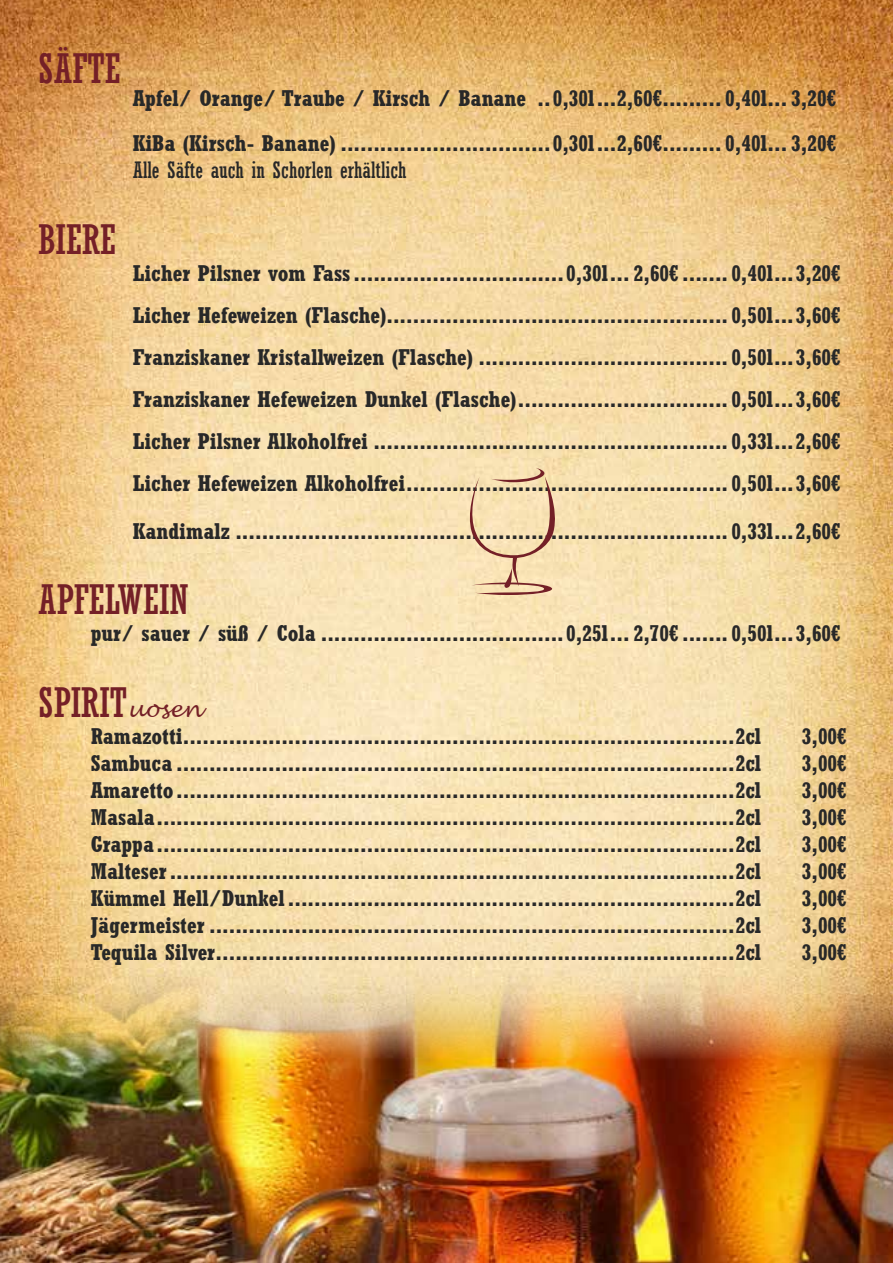
<style>
.page{position:relative;width:893px;height:1263px;background:#fff}
.page>*{position:absolute;margin:0;border:0;box-sizing:border-box;transform-origin:0 0}
.t1{font:condensed 40.5px "Rockwell";color:#742027}
.t2{font:700 condensed 22.5px/42px "Rockwell";color:#282828}
.t3{font:condensed 22.5px "Rockwell";color:#282828}
.s1{font-family:"Lucida Handwriting";font-style:italic;font-stretch:normal;font-size:22.5px}
</style>
<div class="page">
<img style="left:0;top:0;width:893px;height:950px">
<img style="left:0;top:950px;width:893px;height:313px">
<svg style="left:466px;top:468px;width:94px;height:127px;background:#ebcfa6"></svg>
<h1 class="t1" style="left:38px;top:46px;width:84px">SÄFTE</h1>
<p class="t2" style="left:133px;top:75px;width:705px;line-height:45px">Apfel/ Orange/ Traube / Kirsch / Banane ..0,30l...2,60€......... 0,40l... 3,20€<br>KiBa (Kirsch- Banane) ................................0,30l...2,60€......... 0,40l... 3,20€</p>
<p class="t3" style="left:133px;top:157px;width:275px">Alle Säfte auch in Schorlen erhältlich</p>
<h1 class="t1" style="left:38px;top:216px;width:80px">BIERE</h1>
<p class="t2" style="left:133px;top:251px;width:710px;text-align:justify">Licher Pilsner vom Fass................................0,30l... 2,60€ ....... 0,40l...3,20€ Licher Hefeweizen (Flasche).................................................... 0,50l...3,60€ Franziskaner Kristallweizen (Flasche) ...................................... 0,50l...3,60€ Franziskaner Hefeweizen Dunkel (Flasche)................................ 0,50l...3,60€ Licher Pilsner Alkoholfrei ...................................................... 0,33l...2,60€ Licher Hefeweizen Alkoholfrei................................................. 0,50l...3,60€</p>
<p class="t2" style="left:133px;top:510px;width:710px">Kandimalz ........................................................................... 0,33l...2,60€</p>
<h1 class="t1" style="left:38px;top:576px;width:152px">APFELWEIN</h1>
<p class="t2" style="left:91px;top:612px;width:752px">pur/ sauer / süß / Cola .....................................0,25l... 2,70€ ....... 0,50l...3,60€</p>
<h1 class="t1" style="left:38px;top:679px;width:164px">SPIRIT<span class="s1">uosen</span></h1>
<p class="t2" style="left:91px;top:715px;width:672px">Ramazotti....................................................................................2cl</p>
<p class="t2" style="left:802px;top:715px;width:47px">3,00€</p>
<p class="t2" style="left:91px;top:742px;width:672px">Sambuca .....................................................................................2cl</p>
<p class="t2" style="left:802px;top:742px;width:47px">3,00€</p>
<p class="t2" style="left:91px;top:769px;width:672px">Amaretto.....................................................................................2cl</p>
<p class="t2" style="left:802px;top:769px;width:47px">3,00€</p>
<p class="t2" style="left:91px;top:796px;width:672px">Masala........................................................................................2cl</p>
<p class="t2" style="left:802px;top:796px;width:47px">3,00€</p>
<p class="t2" style="left:91px;top:823px;width:672px">Grappa........................................................................................2cl</p>
<p class="t2" style="left:802px;top:823px;width:47px">3,00€</p>
<p class="t2" style="left:91px;top:850px;width:672px">Malteser......................................................................................2cl</p>
<p class="t2" style="left:802px;top:850px;width:47px">3,00€</p>
<p class="t2" style="left:91px;top:877px;width:672px">Kümmel Hell/Dunkel....................................................................2cl</p>
<p class="t2" style="left:802px;top:877px;width:47px">3,00€</p>
<p class="t2" style="left:91px;top:904px;width:672px">Jägermeister ................................................................................2cl</p>
<p class="t2" style="left:802px;top:904px;width:47px">3,00€</p>
<p class="t2" style="left:91px;top:931px;width:672px">Tequila Silver...............................................................................2cl</p>
<p class="t2" style="left:802px;top:931px;width:47px">3,00€</p>
</div>
